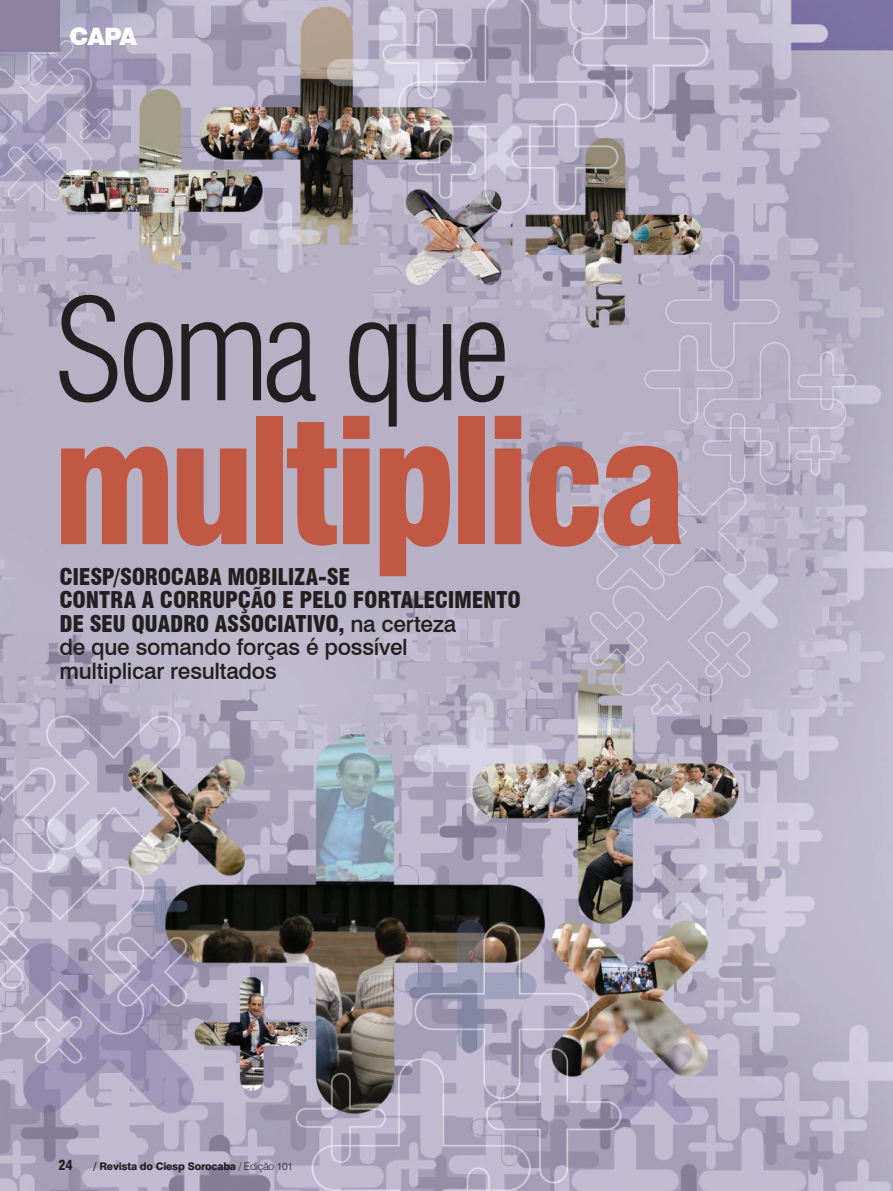
<style>
.page{position:relative;width:893px;height:1191px;background:#fff}
.page>*{position:absolute;margin:0;border:0;box-sizing:border-box;transform-origin:0 0}
.t1{font:900 condensed 169.2px "Swiss 721 BT";letter-spacing:-.045em;color:#c15843}
.t2{font:300 condensed 138.75px "Swiss 721 BT";letter-spacing:-.05em;color:#231f20}
.t3{font:900 24px "Swiss 721 BT";letter-spacing:-.04em;color:#fff}
.t4{font:900 condensed 22.65px/23.5px "Swiss 721 BT";letter-spacing:-.015em;color:#231f20}
.t5{font:900 condensed 13.5px "Swiss 721 BT";color:#231f20}
.t6{font:800 10.5px "Swiss 721 BT";letter-spacing:-.02em;color:#231f20}
.s1{font-weight:500;font-stretch:normal}
.s2{font-weight:300}
</style>
<div class="page">
<img style="left:0;top:0;width:893px;height:1191px">
<div style="left:0;top:0;width:60px;height:51px;background:#8e80a0"></div>
<p class="t3" style="left:65px;top:22px;width:69px">CAPA</p>
<p class="t3" style="left:70px;top:22px;width:69px">CAPA</p>
<h2 class="t2" style="left:53px;top:266px;width:460px">Soma que</h2>
<h1 class="t1" style="left:52px;top:381px;width:636px">multiplica</h1>
<p class="t4" style="left:60px;top:565px;width:463px">CIESP/SOROCABA MOBILIZA-SE<br>CONTRA A CORRUPÇÃO E PELO FORTALECIMENTO DE SEU QUADRO ASSOCIATIVO, <span class="s1">na certeza<br>de que somando forças é possível<br>multiplicar resultados</span></p>
<p class="t5" style="left:58px;top:1157px;width:16px">24</p>
<p class="t6" style="left:93px;top:1160px;width:201px">/ Revista do Ciesp Sorocaba <span class="s2">/ Edição 101</span></p>
</div>
